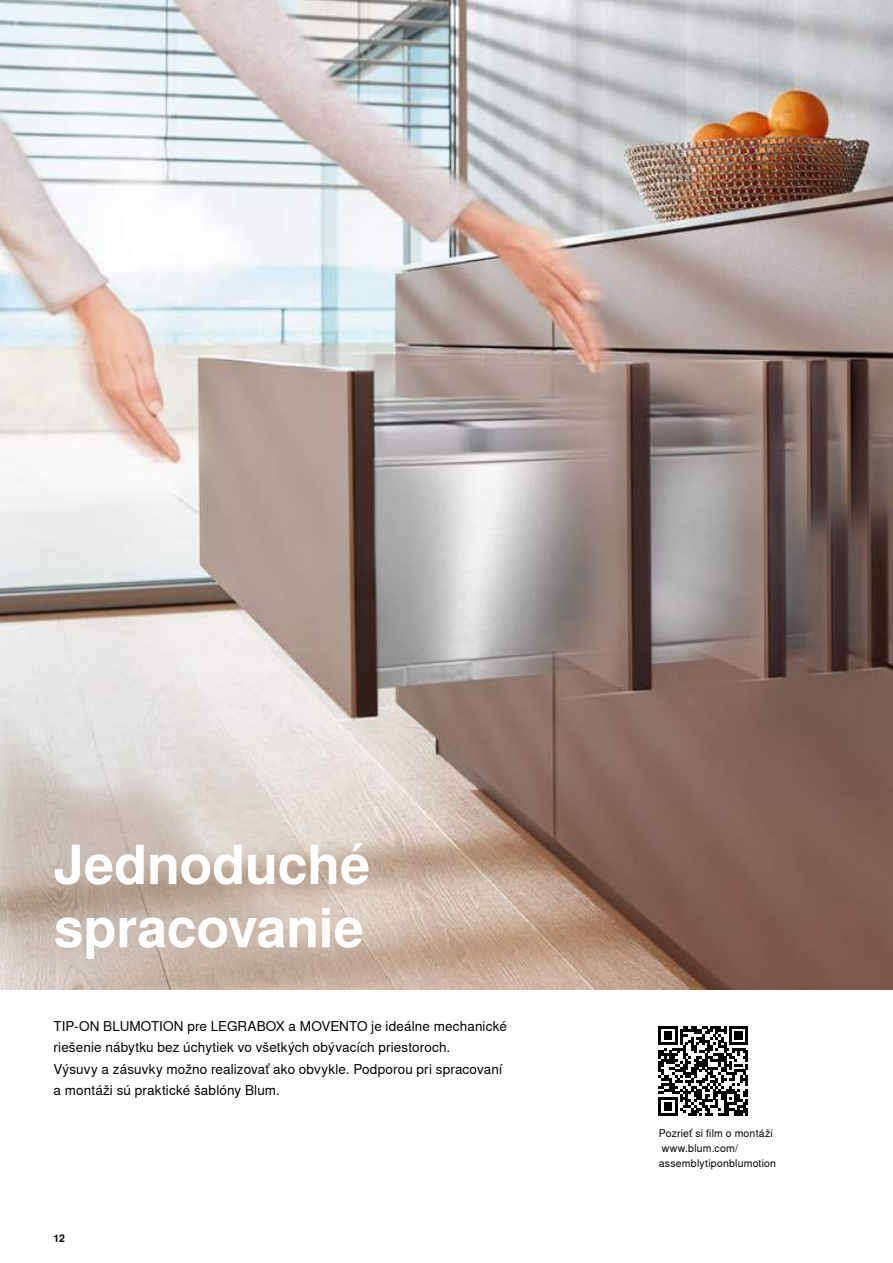
<style>
.page{position:relative;width:893px;height:1263px;background:#fff}
.page>*{position:absolute;margin:0;border:0;box-sizing:border-box;transform-origin:0 0}
.t1{font:700 54px/63.2px "Nimbus Sans Global";letter-spacing:-.005em;color:#fff}
.t2{font:13.5px/21px "Nimbus Sans Global";letter-spacing:.01em;color:#000}
.t3{font:10.5px/15px "Nimbus Sans Global";letter-spacing:.02em;color:#000}
.t4{font:700 10.5px "Nimbus Sans Global";color:#000}
</style>
<div class="page">
<svg style="left:658px;top:1026px;width:90px;height:90px"></svg>
<img style="left:0;top:0;width:893px;height:989px">
<svg style="left:0;top:691px;width:375px;height:299px;background:#d2c7be"></svg>
<h1 class="t1" style="left:54px;top:834px;width:318px">Jednoduché spracovanie</h1>
<p class="t2" style="left:54px;top:1016px;width:455px">TIP-ON BLUMOTION pre LEGRABOX a MOVENTO je ideálne mechanické riešenie nábytku bez úchytiek vo všetkých obývacích priestoroch.<br>Výsuvy a zásuvky možno realizovať ako obvykle. Podporou pri spracovaní a montáži sú praktické šablóny Blum.</p>
<p class="t4" style="left:54px;top:1232px;width:13px">12</p>
<p class="t3" style="left:659px;top:1125px;width:119px">Pozrieť si film o montáži www.blum.com/ assemblytiponblumotion</p>
</div>
